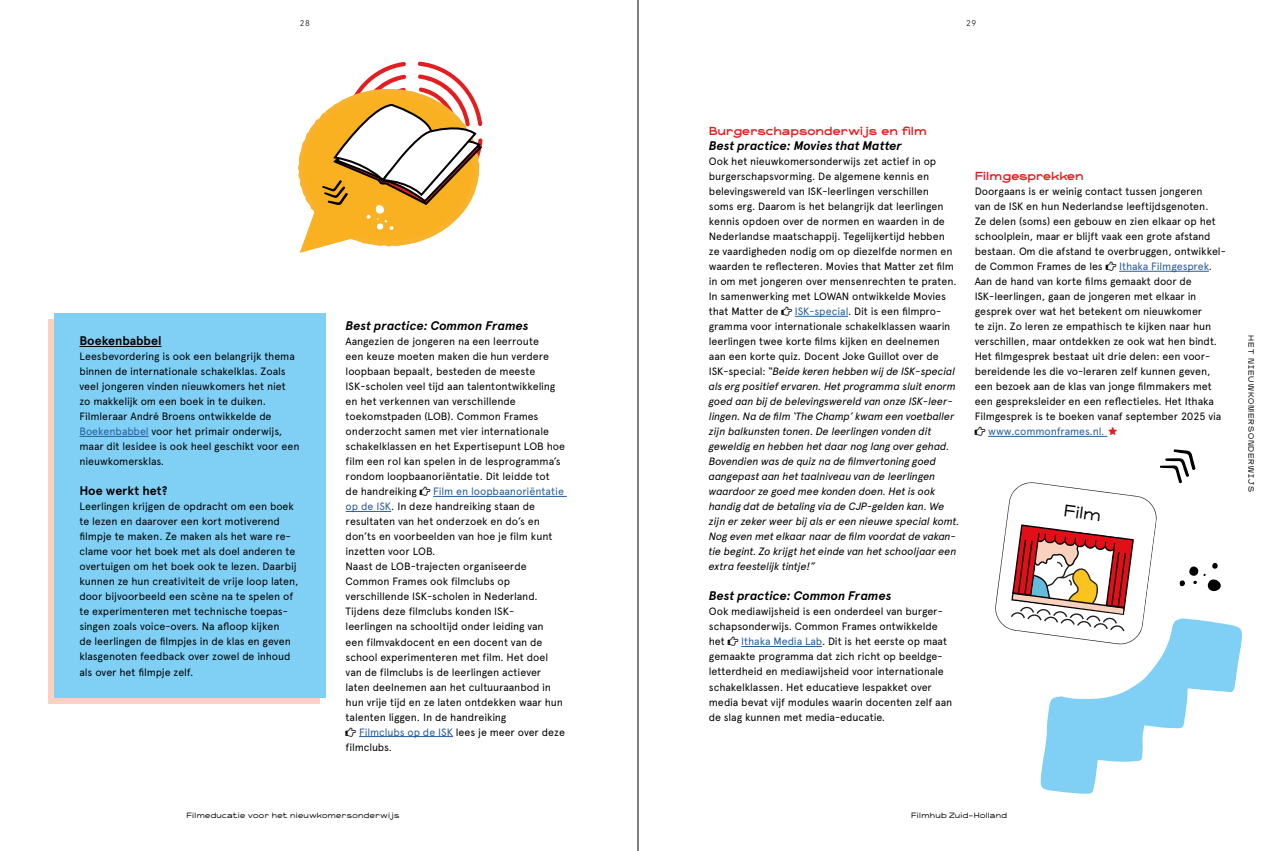
<style>
.page{position:relative;width:1276px;height:851px;background:#fff}
.page>*{position:absolute;margin:0;border:0;box-sizing:border-box;transform-origin:0 0}
.t1{font:15.25px "Sandro Grottesco";color:#020203}
.t2{font:italic 700 12.5px "Apercu";letter-spacing:-.005em;color:#000}
.t3{font:700 12.5px "Apercu";color:#000}
.t4{font:10.62px/15px "Apercu";letter-spacing:-.005em;color:#000}
.t5{font:italic 10.62px/15px "Apercu";letter-spacing:-.015em;color:#000}
.t6{font:700 10.62px "Sandro Grottesco";color:#e41e20}
.t7{font:10.62px "Apercu";letter-spacing:-.01em;color:#265b9b}
.t8{font:300 8.38px "Apercu";color:#000}
.t9{font:7px "Sandro Grottesco";letter-spacing:.05em;color:#000}
.t10{font:7px "Sandro Grottesco";letter-spacing:.145em;color:#000}
.s1{color:#265b9b}
.s2{font-style:normal;color:#265b9b}
.s3{font-style:normal}
.s4{color:#000}
.s5{font-family:"Zeitung Micro Pro";font-weight:900;color:#e41e20}
</style>
<div class="page">
<div style="left:48px;top:319px;width:271px;height:384px;background:#fbd1c2"></div>
<div style="left:54px;top:313px;width:272px;height:384px;background:#80cff5"></div>
<hr style="left:433px;top:496px;width:134px;height:1px;background:#265b9b">
<hr style="left:346px;top:511px;width:45px;height:1px;background:#265b9b">
<hr style="left:359px;top:736px;width:94px;height:1px;background:#265b9b">
<hr style="left:79px;top:346px;width:82px;height:1px;background:#000">
<hr style="left:79px;top:436px;width:70px;height:1px;background:#265b9b">
<svg style="left:298px;top:62px;width:185px;height:191px"></svg>
<hr style="left:795px;top:316px;width:53px;height:1px;background:#265b9b">
<hr style="left:741px;top:646px;width:81px;height:1px;background:#265b9b">
<hr style="left:1119px;top:271px;width:90px;height:1px;background:#265b9b">
<hr style="left:988px;top:436px;width:119px;height:1px;background:#265b9b">
<svg style="left:995px;top:449px;width:246px;height:344px"></svg>
<hr style="left:637px;top:0;width:1px;height:850px;background:#000">
<p class="t8" style="left:300px;top:18px;width:12px">28</p>
<p class="t8" style="left:966px;top:18px;width:12px">29</p>
<p class="t3" style="left:79px;top:333px;width:84px">Boekenbabbel</p>
<p class="t4" style="left:79px;top:349px;width:222px">Leesbevordering is ook een belangrijk thema binnen de internationale schakelklas. Zoals veel jongeren vinden nieuwkomers het niet<br>zo makkelijk om een boek in te duiken.<br>Filmleraar André Broens ontwikkelde de <span class="s1">Boekenbabbel</span> voor het primair onderwijs, maar dit lesidee is ook heel geschikt voor een nieuwkomersklas.</p>
<p class="t3" style="left:79px;top:483px;width:90px">Hoe werkt het?</p>
<p class="t4" style="left:79px;top:499px;width:221px">Leerlingen krijgen de opdracht om een boek te lezen en daarover een kort motiverend filmpje te maken. Ze maken als het ware re&shy;clame voor het boek met als doel anderen te overtuigen om het boek ook te lezen. Daarbij kunnen ze hun creativiteit de vrije loop laten, door bijvoorbeeld een scène na te spelen of te experimenteren met technische toepas&shy;singen zoals voice-overs. Na afloop kijken<br>de leerlingen de filmpjes in de klas en geven klasgenoten feedback over zowel de inhoud als over het filmpje zelf.</p>
<p class="t2" style="left:346px;top:318px;width:184px">Best practice: Common Frames</p>
<p class="t4" style="left:346px;top:334px;width:221px">Aangezien de jongeren na een leerroute<br>een keuze moeten maken die hun verdere loopbaan bepaalt, besteden de meeste ISK-scholen veel tijd aan talentontwikkeling en het verkennen van verschillende toekomstpaden (LOB). Common Frames onderzocht samen met vier internationale schakelklassen en het Expertisepunt LOB hoe film een rol kan spelen in de lesprogramma’s rondom loopbaanoriëntatie. Dit leidde tot<br>de handreiking</p>
<p class="t4" style="left:346px;top:484px;width:220px;text-indent:88px"><span class="s1">Film en loopbaanoriëntatie op de ISK</span>. In deze handreiking staan de resultaten van het onderzoek en do’s en don’ts en voorbeelden van hoe je film kunt inzetten voor LOB.<br>Naast de LOB-trajecten organiseerde Common Frames ook filmclubs op verschillende ISK-scholen in Nederland.<br>Tijdens deze filmclubs konden ISK&shy;leerlingen na schooltijd onder leiding van een filmvakdocent en een docent van de school experimenteren met film. Het doel van de filmclubs is de leerlingen actiever laten deelnemen aan het cultuuraanbod in hun vrije tijd en ze laten ontdekken waar hun talenten liggen. In de handreiking</p>
<p class="t4" style="left:346px;top:724px;width:221px;text-indent:13px"><span class="s1">Filmclubs op de ISK</span> lees je meer over deze filmclubs.</p>
<p class="t6" style="left:709px;top:124px;width:219px">Burgerschapsonderwijs en film</p>
<p class="t2" style="left:709px;top:138px;width:195px">Best practice: Movies that Matter</p>
<p class="t4" style="left:709px;top:154px;width:249px">Ook het nieuwkomersonderwijs zet actief in op burgerschapsvorming. De algemene kennis en belevingswereld van ISK-leerlingen verschillen<br>soms erg. Daarom is het belangrijk dat leerlingen kennis opdoen over de normen en waarden in de Nederlandse maatschappij. Tegelijkertijd hebben ze vaardigheden nodig om op diezelfde normen en waarden te reflecteren. Movies that Matter zet film in om met jongeren over mensenrechten te praten.<br>In samenwerking met LOWAN ontwikkelde Movies that Matter de</p>
<p class="t5" style="left:709px;top:303px;width:252px;text-indent:86px"><span class="s2">ISK-special</span><span class="s3">. Dit is een filmpro&shy;gramma voor internationale schakelklassen waarin leerlingen twee korte films kijken en deelnemen aan een korte quiz. Docent Joke Guillot over de ISK-special:</span> “Beide keren hebben wij de ISK-special als erg positief ervaren. Het programma sluit enorm goed aan bij de belevingswereld van onze ISK-leer&shy;lingen. Na de film ‘The Champ’ kwam een voetballer zijn balkunsten tonen. De leerlingen vonden dit geweldig en hebben het daar nog lang over gehad.<br>Bovendien was de quiz na de filmvertoning goed aangepast aan het taalniveau van de leerlingen waardoor ze goed mee konden doen. Het is ook handig dat de betaling via de CJP-gelden kan. We zijn er zeker weer bij als er een nieuwe special komt.<br>Nog even met elkaar naar de film voordat de vakan&shy;tie begint. Zo krijgt het einde van het schooljaar een extra feestelijk tintje!”</p>
<p class="t2" style="left:709px;top:588px;width:184px">Best practice: Common Frames</p>
<p class="t4" style="left:709px;top:604px;width:235px">Ook mediawijsheid is een onderdeel van burger&shy;schapsonderwijs. Common Frames ontwikkelde het</p>
<h1 class="t1" style="left:726px;top:461px;width:59px;rotate:7deg">Kijken</h1>
<h1 class="t1" style="left:901px;top:476px;width:39px;rotate:7deg">Film</h1>
<h1 class="t1" style="left:857px;top:632px;width:86px;rotate:7deg">Vertellen</h1>
<p class="t4" style="left:709px;top:634px;width:245px;text-indent:32px"><span class="s1">Ithaka Media Lab</span>. Dit is het eerste op maat gemaakte programma dat zich richt op beeldge&shy;letterdheid en mediawijsheid voor internationale schakelklassen. Het educatieve lespakket over media bevat vijf modules waarin docenten zelf aan de slag kunnen met media-educatie.</p>
<p class="t6" style="left:974px;top:169px;width:110px">Filmgesprekken</p>
<p class="t4" style="left:974px;top:184px;width:252px">Doorgaans is er weinig contact tussen jongeren<br>van de ISK en hun Nederlandse leeftijdsgenoten.<br>Ze delen (soms) een gebouw en zien elkaar op het schoolplein, maar er blijft vaak een grote afstand bestaan. Om die afstand te overbruggen, ontwikkel&shy;de Common Frames de les</p>
<p class="t7" style="left:1119px;top:260px;width:94px">Ithaka Filmgesprek<span class="s4">.</span></p>
<p class="t4" style="left:974px;top:274px;width:219px">Aan de hand van korte films gemaakt door de</p>
<p class="t4" style="left:974px;top:289px;width:223px">ISK-leerlingen, gaan de jongeren met elkaar in</p>
<p class="t4" style="left:974px;top:304px;width:229px">gesprek over wat het betekent om nieuwkomer</p>
<p class="t4" style="left:974px;top:319px;width:238px">te zijn. Zo leren ze empathisch te kijken naar hun</p>
<p class="t4" style="left:974px;top:334px;width:244px">verschillen, maar ontdekken ze ook wat hen bindt.</p>
<p class="t4" style="left:974px;top:349px;width:237px">Het filmgesprek bestaat uit drie delen: een voor-</p>
<p class="t4" style="left:974px;top:364px;width:237px">bereidende les die vo-leraren zelf kunnen geven,</p>
<p class="t4" style="left:974px;top:379px;width:239px">een bezoek aan de klas van jonge filmmakers met</p>
<p class="t4" style="left:974px;top:394px;width:241px">een gespreksleider en een reflectieles. Het Ithaka</p>
<p class="t4" style="left:974px;top:409px;width:248px">Filmgesprek is te boeken vanaf september 2025 via</p>
<p class="t7" style="left:988px;top:425px;width:131px">www.commonframes.nl. <span class="s5">★</span></p>
<h1 class="t1" style="left:1065px;top:500px;width:39px;rotate:7deg">Film</h1>
<p class="t10" style="left:1255px;top:335px;width:158px;rotate:90deg">HET NIEUWKOMERSONDERWIJS</p>
<p class="t9" style="left:187px;top:810px;width:214px">Filmeducatie voor het nieuwkomersonderwijs</p>
<p class="t9" style="left:911px;top:810px;width:97px">Filmhub Zuid–Holland</p>
</div>
